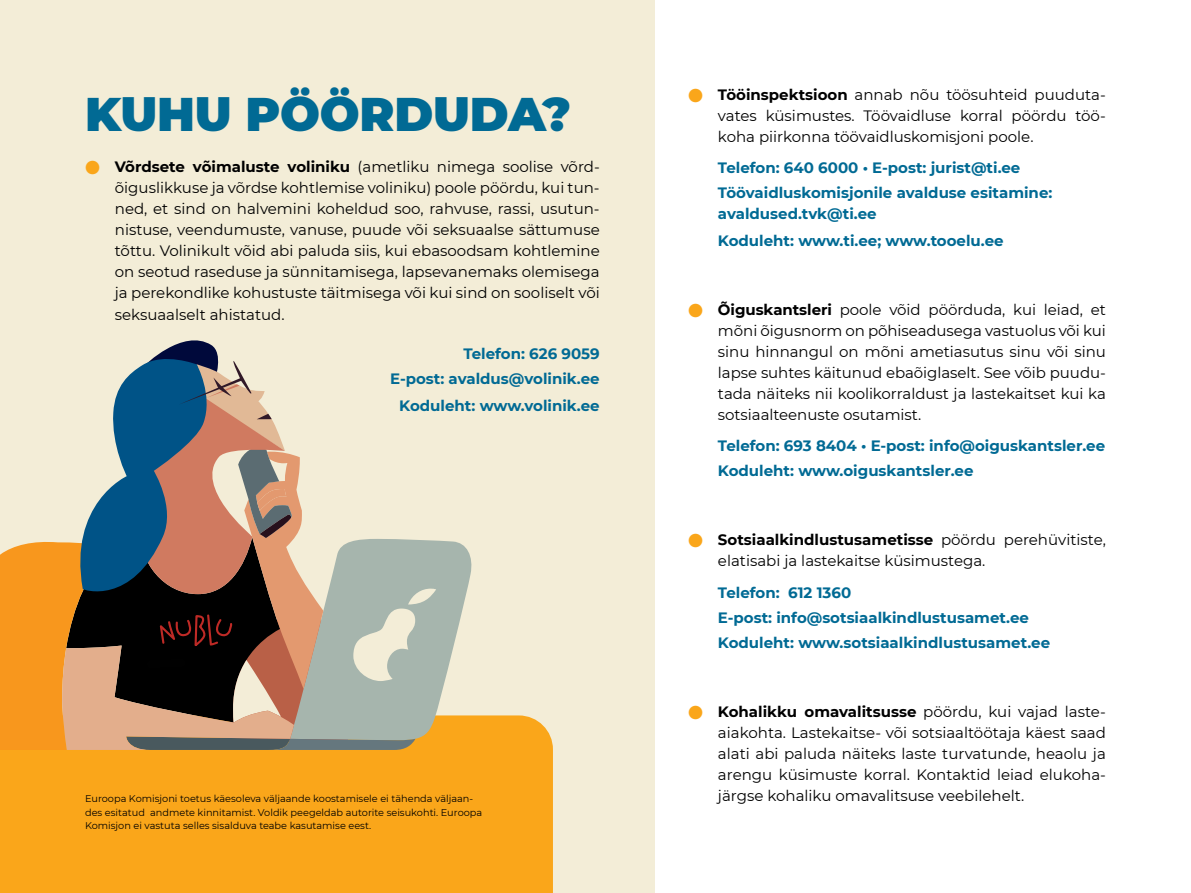
<style>
.page{position:relative;width:1191px;height:893px;background:#f3edd7}
.page>*{position:absolute;margin:0;border:0;box-sizing:border-box;transform-origin:0 0}
.t1{font:900 47.1px "Montserrat";letter-spacing:-.005em;color:#016a94}
.t2{font:15px/21px "Montserrat";color:#000;text-align:justify}
.t3{font:700 15px/25.2px "Montserrat";color:#016a94}
.t4{font:9.75px/13.5px "Montserrat";color:#000}
.s1{font-family:"Core Sans N Condensed";font-weight:700;color:#faa61a}
.s2{font-weight:700}
</style>
<div class="page">
<div style="left:655px;top:0;width:536px;height:893px;background:#fff"></div>
<div style="left:0;top:715px;width:553px;height:178px;background:#faa61a"></div>
<svg style="left:0;top:340px;width:474px;height:410px"></svg>
<h1 class="t1" style="left:85px;top:79px;width:487px">KUHU PÖÖRDUDA?</h1>
<p class="t2" style="left:115px;top:155px;width:486px;text-indent:-30px"><span class="s1">●</span> <span class="s2">Võrdsete võimaluste voliniku</span> (ametliku nimega soolise võrd&shy;õiguslikkuse ja võrdse kohtlemise voliniku) poole pöördu, kui tun&shy;ned, et sind on halvemini koheldud soo, rahvuse, rassi, usutun&shy;nistuse, veendumuste, vanuse, puude või seksuaalse sättumuse tõttu. Volinikult võid abi paluda siis, kui ebasoodsam kohtlemine on seotud raseduse ja sünnitamisega, lapsevanemaks olemisega ja perekondlike kohustuste täitmisega või kui sind on sooliselt või</p>
<p class="t2" style="left:115px;top:304px;width:171px">seksuaalselt ahistatud.</p>
<p class="t3" style="left:390px;top:340px;width:211px;text-align:right">Telefon: 626 9059<br>E-post: avaldus@volinik.ee</p>
<p class="t3" style="left:399px;top:392px;width:202px">Koduleht: www.volinik.ee</p>
<p class="t4" style="left:85px;top:791px;width:399px">Euroopa Komisjoni toetus käesoleva väljaande koostamisele ei tähenda väljaan&shy;des esitatud andmete kinnitamist. Voldik peegeldab autorite seisukohti. Euroopa<br>Komisjon ei vastuta selles sisalduva teabe kasutamise eest.</p>
<p class="t2" style="left:718px;top:83px;width:389px;text-indent:-30px"><span class="s1">●</span> <span class="s2">Tööinspektsioon</span> annab nõu töösuhteid puuduta&shy;vates küsimustes. Töövaidluse korral pöördu töö&shy;koha piirkonna töövaidluskomisjoni poole.</p>
<p class="t3" style="left:718px;top:154px;width:336px">Telefon: 640 6000 • E-post: jurist@ti.ee<br>Töövaidluskomisjonile avalduse esitamine:</p>
<p class="t3" style="left:718px;top:200px;width:287px;line-height:26.7px">avaldused.tvk@ti.ee<br>Koduleht: www.ti.ee; www.tooelu.ee</p>
<p class="t2" style="left:718px;top:298px;width:389px;text-indent:-30px"><span class="s1">●</span> <span class="s2">Õiguskantsleri</span> poole võid pöörduda, kui leiad, et mõni õigusnorm on põhiseadusega vastuolus või kui sinu hinnangul on mõni ametiasutus sinu või sinu lapse suhtes käitunud ebaõiglaselt. See võib puudu&shy;tada näiteks nii koolikorraldust ja lastekaitset kui ka sotsiaalteenuste osutamist.</p>
<p class="t3" style="left:718px;top:432px;width:388px">Telefon: 693 8404 • E-post: info@oiguskantsler.ee<br>Koduleht: www.oiguskantsler.ee</p>
<p class="t2" style="left:718px;top:529px;width:389px;text-indent:-30px"><span class="s1">●</span> <span class="s2">Sotsiaalkindlustusametisse</span> pöördu perehüvitiste, elatisabi ja lastekaitse küsimustega.</p>
<p class="t3" style="left:718px;top:579px;width:334px">Telefon: 612 1360<br>E-post: info@sotsiaalkindlustusamet.ee<br>Koduleht: www.sotsiaalkindlustusamet.ee</p>
<p class="t2" style="left:718px;top:701px;width:389px;text-indent:-30px"><span class="s1">●</span> <span class="s2">Kohalikku omavalitsusse</span> pöördu, kui vajad laste&shy;aiakohta. Lastekaitse- või sotsiaaltöötaja käest saad alati abi paluda näiteks laste turvatunde, heaolu ja arengu küsimuste korral. Kontaktid leiad elukoha&shy;järgse kohaliku omavalitsuse veebilehelt.</p>
</div>
